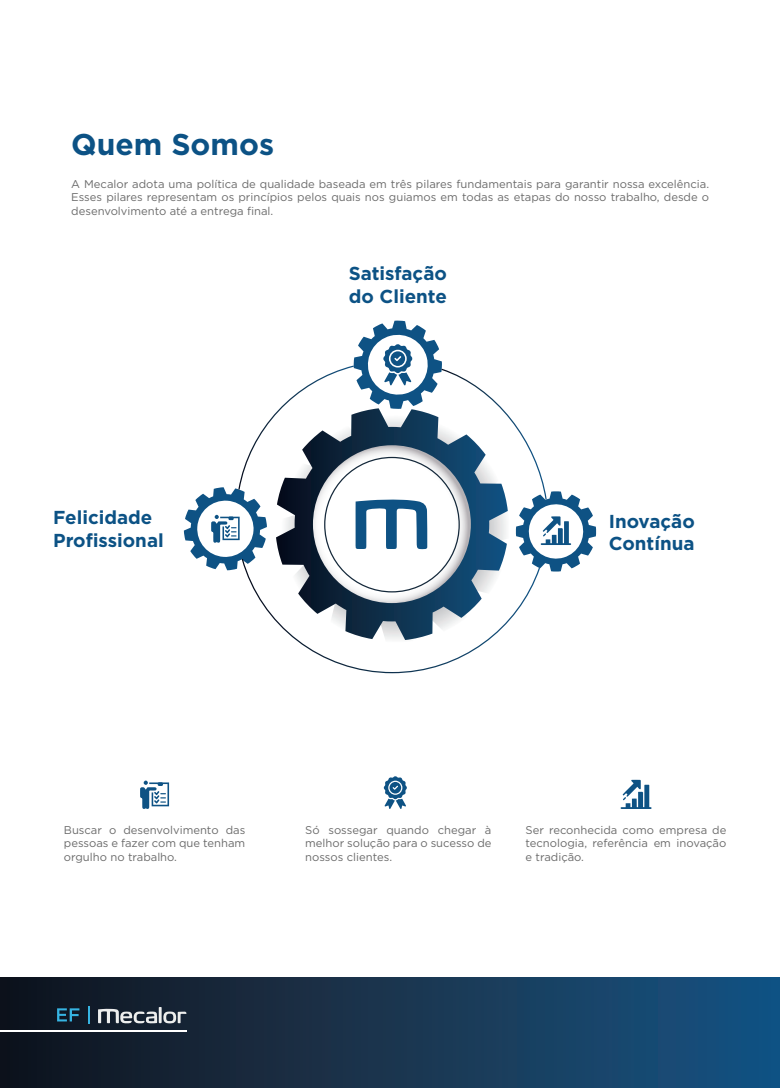
<style>
.page{position:relative;width:780px;height:1088px;background:#fff}
.page>*{position:absolute;margin:0;border:0;box-sizing:border-box;transform-origin:0 0}
.t1{font:700 30px "Gotham";color:#0c5285}
.t2{font:700 18.75px/22.5px "Gotham";color:#0c5285}
.t3{font:11.25px/13.5px "Gotham";color:#6b6b6b;text-align:justify}
</style>
<div class="page">
<div style="left:0;top:978px;width:780px;height:110px;background:linear-gradient(to right,#14141c,#195483)"></div>
<svg style="left:57px;top:1008px;width:22px;height:13px"></svg>
<svg style="left:88px;top:1006px;width:2px;height:18px"></svg>
<svg style="left:98px;top:1007px;width:88px;height:16px"></svg>
<hr style="left:0;top:1030px;width:186px;height:2px;background:#fff">
<svg style="left:620px;top:780px;width:31px;height:29px"></svg>
<svg style="left:383px;top:776px;width:24px;height:33px"></svg>
<svg style="left:140px;top:780px;width:29px;height:29px"></svg>
<svg style="left:255px;top:592px;width:275px;height:81px"></svg>
<svg style="left:184px;top:320px;width:412px;height:272px"></svg>
<h1 class="t1" style="left:71px;top:125px;width:204px">Quem Somos</h1>
<p class="t3" style="left:71px;top:177px;width:639px">A Mecalor adota uma política de qualidade baseada em três pilares fundamentais para garantir nossa excelência.<br>Esses pilares representam os princípios pelos quais nos guiamos em todas as etapas do nosso trabalho, desde o desenvolvimento até a entrega final.</p>
<h2 class="t2" style="left:53px;top:506px;width:112px">Felicidade<br>Profissional</h2>
<h2 class="t2" style="left:349px;top:262px;width:100px">Satisfação do Cliente</h2>
<h2 class="t2" style="left:608px;top:510px;width:88px">Inovação<br>Contínua</h2>
<p class="t3" style="left:64px;top:823px;width:183px">Buscar o desenvolvimento das pessoas e fazer com que tenham orgulho no trabalho.</p>
<p class="t3" style="left:305px;top:823px;width:188px">Só sossegar quando chegar à melhor solução para o sucesso de nossos clientes.</p>
<p class="t3" style="left:525px;top:823px;width:202px">Ser reconhecida como empresa de tecnologia, referência em inovação e tradição.</p>
</div>
